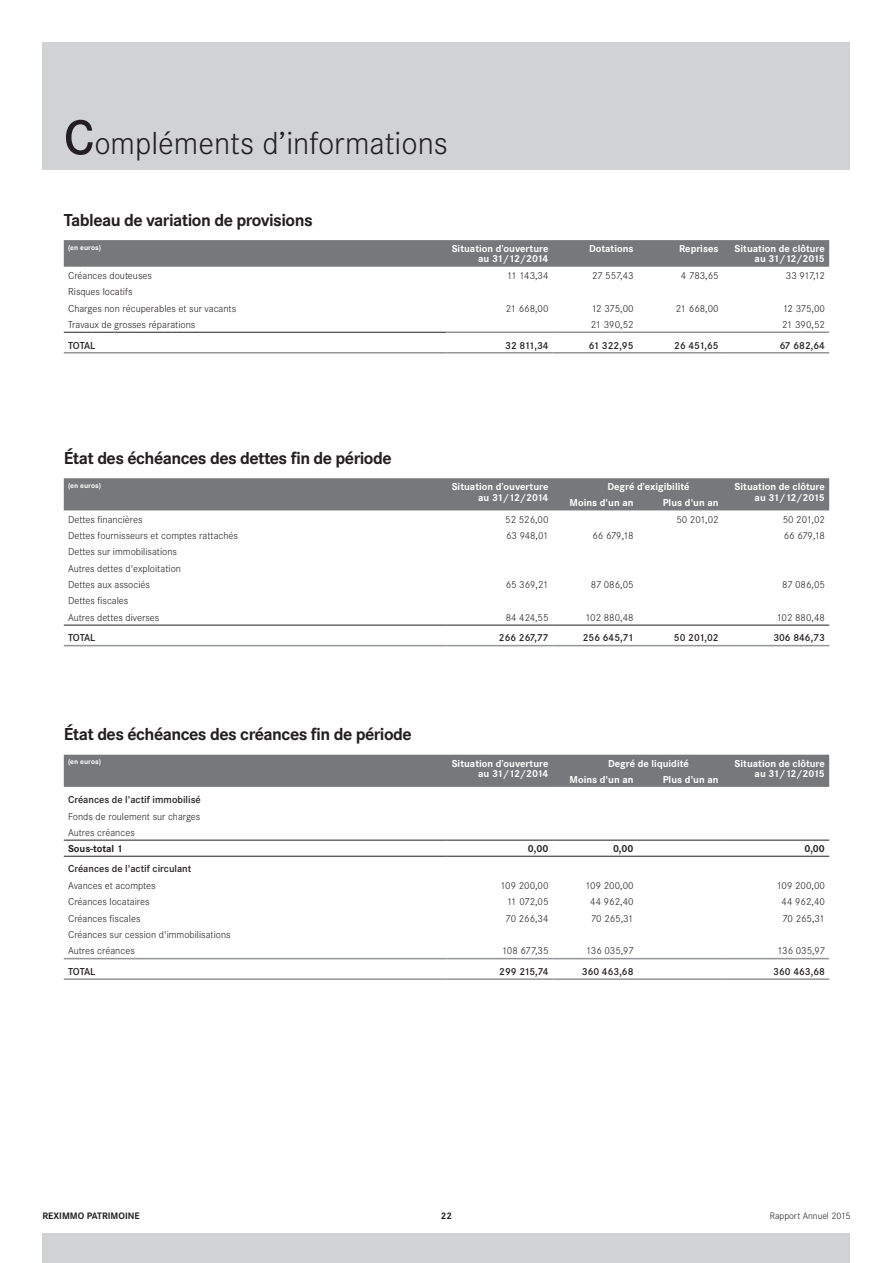
<style>
.page{position:relative;width:893px;height:1263px;background:#fff}
.page>*{position:absolute;margin:0;border:0;box-sizing:border-box;transform-origin:0 0}
.t1{font:300 33px "Corporate S";color:#231f20}
.t2{font:700 18px "Corporate S";letter-spacing:-.03em;color:#231f20}
.t3{font:300 10.5px "Corporate S";color:#231f20}
.t4{font:700 10.5px/10.5px "Corporate S";color:#fff;text-align:right}
.t5{font:600 10.5px "Corporate S";color:#231f20}
.t6{font:700 10.5px "Corporate S";color:#231f20}
.t7{font:700 9.75px "Corporate S";color:#231f20}
.t8{font:300 9.75px "Corporate S";color:#231f20}
.t9{font:700 7.5px "Corporate S";color:#fff}
.s1{font-weight:600;font-size:51px}
</style>
<div class="page">
<div style="left:43px;top:43px;width:807px;height:127px;background:#d1d2d4"></div>
<div style="left:43px;top:1233px;width:807px;height:30px;background:#d1d2d4"></div>
<svg style="left:64px;top:240px;width:765px;height:27px;background:#787a7c"></svg>
<hr style="left:64px;top:332px;width:382px;height:1px;background:#231f20">
<hr style="left:446px;top:331px;width:107px;height:2px;background:#939598">
<hr style="left:553px;top:331px;width:85px;height:2px;background:#939598">
<hr style="left:638px;top:331px;width:85px;height:2px;background:#939598">
<hr style="left:723px;top:331px;width:106px;height:2px;background:#939598">
<hr style="left:64px;top:352px;width:382px;height:1px;background:#939598">
<hr style="left:446px;top:352px;width:107px;height:1px;background:#939598">
<hr style="left:553px;top:352px;width:85px;height:1px;background:#939598">
<hr style="left:638px;top:352px;width:85px;height:1px;background:#939598">
<hr style="left:723px;top:352px;width:106px;height:1px;background:#939598">
<div style="left:64px;top:478px;width:765px;height:32px;background:#76787b"></div>
<hr style="left:64px;top:645px;width:382px;height:1px;background:#939598">
<hr style="left:446px;top:645px;width:107px;height:1px;background:#939598">
<hr style="left:553px;top:645px;width:85px;height:1px;background:#939598">
<hr style="left:638px;top:645px;width:85px;height:1px;background:#939598">
<hr style="left:723px;top:645px;width:106px;height:1px;background:#939598">
<hr style="left:64px;top:625px;width:382px;height:1px;background:#231f20">
<hr style="left:446px;top:625px;width:107px;height:1px;background:#231f20">
<hr style="left:553px;top:625px;width:85px;height:1px;background:#231f20">
<hr style="left:638px;top:625px;width:85px;height:1px;background:#231f20">
<hr style="left:723px;top:625px;width:106px;height:1px;background:#231f20">
<div style="left:64px;top:755px;width:765px;height:32px;background:#76787b"></div>
<hr style="left:64px;top:958px;width:382px;height:1px;background:#939598">
<hr style="left:446px;top:958px;width:107px;height:1px;background:#939598">
<hr style="left:553px;top:958px;width:85px;height:1px;background:#939598">
<hr style="left:638px;top:958px;width:85px;height:1px;background:#939598">
<hr style="left:723px;top:958px;width:106px;height:1px;background:#939598">
<hr style="left:64px;top:978px;width:382px;height:2px;background:#939598">
<hr style="left:446px;top:978px;width:107px;height:2px;background:#939598">
<hr style="left:553px;top:978px;width:85px;height:2px;background:#939598">
<hr style="left:638px;top:978px;width:85px;height:2px;background:#939598">
<hr style="left:723px;top:978px;width:106px;height:2px;background:#939598">
<hr style="left:64px;top:840px;width:382px;height:1px;background:#231f20">
<hr style="left:446px;top:840px;width:107px;height:1px;background:#231f20">
<hr style="left:553px;top:840px;width:85px;height:1px;background:#231f20">
<hr style="left:638px;top:840px;width:85px;height:1px;background:#231f20">
<hr style="left:723px;top:840px;width:106px;height:1px;background:#231f20">
<hr style="left:64px;top:856px;width:382px;height:1px;background:#231f20">
<hr style="left:446px;top:856px;width:107px;height:1px;background:#231f20">
<hr style="left:553px;top:856px;width:85px;height:1px;background:#231f20">
<hr style="left:638px;top:856px;width:85px;height:1px;background:#231f20">
<hr style="left:723px;top:856px;width:106px;height:1px;background:#231f20">
<p class="t1" style="left:64px;top:125px;width:386px"><span class="s1">C</span>ompléments d’informations</p>
<p class="t2" style="left:64px;top:209px;width:251px">Tableau de variation de provisions</p>
<p class="t9" style="left:68px;top:243px;width:34px">(en euros)</p>
<p class="t4" style="left:452px;top:243px;width:98px">Situation d’ouverture au 31/12/2014</p>
<p class="t4" style="left:589px;top:243px;width:46px">Dotations</p>
<p class="t4" style="left:679px;top:243px;width:41px">Reprises</p>
<p class="t4" style="left:735px;top:243px;width:92px">Situation de clôture au 31/12/2015</p>
<p class="t3" style="left:68px;top:269px;width:85px">Créances douteuses</p>
<p class="t3" style="left:507px;top:269px;width:43px">11 143,34</p>
<p class="t3" style="left:592px;top:269px;width:43px">27 557,43</p>
<p class="t3" style="left:681px;top:269px;width:39px">4 783,65</p>
<p class="t3" style="left:786px;top:269px;width:41px">33 917,12</p>
<p class="t3" style="left:68px;top:286px;width:66px">Risques locatifs</p>
<p class="t3" style="left:68px;top:302px;width:170px">Charges non récuperables et sur vacants</p>
<p class="t3" style="left:506px;top:302px;width:44px">21 668,00</p>
<p class="t3" style="left:592px;top:302px;width:43px">12 375,00</p>
<p class="t3" style="left:676px;top:302px;width:44px">21 668,00</p>
<p class="t3" style="left:783px;top:302px;width:43px">12 375,00</p>
<p class="t3" style="left:68px;top:319px;width:129px">Travaux de grosses réparations</p>
<p class="t3" style="left:591px;top:319px;width:44px">21 390,52</p>
<p class="t3" style="left:782px;top:319px;width:44px">21 390,52</p>
<p class="t5" style="left:68px;top:339px;width:29px">TOTAL</p>
<p class="t5" style="left:505px;top:339px;width:45px">32 811,34</p>
<p class="t5" style="left:589px;top:339px;width:46px">61 322,95</p>
<p class="t5" style="left:674px;top:339px;width:46px">26 451,65</p>
<p class="t5" style="left:780px;top:339px;width:47px">67 682,64</p>
<p class="t2" style="left:64px;top:447px;width:329px">État des échéances des dettes fin de période</p>
<p class="t9" style="left:68px;top:481px;width:34px">(en euros)</p>
<p class="t4" style="left:452px;top:482px;width:98px">Situation d’ouverture au 31/12/2014</p>
<p class="t4" style="left:607px;top:482px;width:84px">Degré d’exigibilité</p>
<p class="t4" style="left:735px;top:482px;width:92px">Situation de clôture au 31/12/2015</p>
<p class="t4" style="left:570px;top:498px;width:66px">Moins d'un an</p>
<p class="t4" style="left:663px;top:498px;width:57px">Plus d'un an</p>
<p class="t3" style="left:68px;top:513px;width:76px">Dettes financières</p>
<p class="t3" style="left:505px;top:513px;width:45px">52 526,00</p>
<p class="t3" style="left:676px;top:513px;width:44px">50 201,02</p>
<p class="t3" style="left:783px;top:513px;width:44px">50 201,02</p>
<p class="t3" style="left:68px;top:530px;width:171px">Dettes fournisseurs et comptes rattachés</p>
<p class="t3" style="left:506px;top:530px;width:44px">63 948,01</p>
<p class="t3" style="left:592px;top:530px;width:43px">66 679,18</p>
<p class="t3" style="left:784px;top:530px;width:43px">66 679,18</p>
<p class="t3" style="left:68px;top:546px;width:110px">Dettes sur immobilisations</p>
<p class="t3" style="left:68px;top:562px;width:114px">Autres dettes d'exploitation</p>
<p class="t3" style="left:68px;top:579px;width:83px">Dettes aux associés</p>
<p class="t3" style="left:506px;top:579px;width:44px">65 369,21</p>
<p class="t3" style="left:591px;top:579px;width:44px">87 086,05</p>
<p class="t3" style="left:782px;top:579px;width:44px">87 086,05</p>
<p class="t3" style="left:68px;top:595px;width:62px">Dettes fiscales</p>
<p class="t3" style="left:68px;top:611px;width:93px">Autres dettes diverses</p>
<p class="t3" style="left:506px;top:611px;width:44px">84 424,55</p>
<p class="t3" style="left:585px;top:611px;width:50px">102 880,48</p>
<p class="t3" style="left:777px;top:611px;width:50px">102 880,48</p>
<p class="t5" style="left:68px;top:632px;width:29px">TOTAL</p>
<p class="t5" style="left:499px;top:632px;width:51px">266 267,77</p>
<p class="t5" style="left:583px;top:632px;width:52px">256 645,71</p>
<p class="t5" style="left:674px;top:632px;width:46px">50 201,02</p>
<p class="t5" style="left:773px;top:632px;width:53px">306 846,73</p>
<p class="t2" style="left:64px;top:724px;width:350px">État des échéances des créances fin de période</p>
<p class="t9" style="left:68px;top:757px;width:34px">(en euros)</p>
<p class="t4" style="left:452px;top:758px;width:98px">Situation d’ouverture au 31/12/2014</p>
<p class="t4" style="left:608px;top:758px;width:82px">Degré de liquidité</p>
<p class="t4" style="left:735px;top:758px;width:92px">Situation de clôture au 31/12/2015</p>
<p class="t4" style="left:570px;top:774px;width:66px">Moins d'un an</p>
<p class="t4" style="left:663px;top:774px;width:57px">Plus d'un an</p>
<p class="t5" style="left:68px;top:794px;width:134px">Créances de l'actif immobilisé</p>
<p class="t3" style="left:68px;top:810px;width:134px">Fonds de roulement sur charges</p>
<p class="t3" style="left:68px;top:826px;width:68px">Autres créances</p>
<p class="t6" style="left:68px;top:842px;width:56px">Sous-total 1</p>
<p class="t6" style="left:528px;top:842px;width:22px">0,00</p>
<p class="t6" style="left:613px;top:842px;width:22px">0,00</p>
<p class="t6" style="left:804px;top:842px;width:22px">0,00</p>
<p class="t5" style="left:68px;top:863px;width:125px">Créances de l'actif circulant</p>
<p class="t3" style="left:68px;top:879px;width:89px">Avances et acomptes</p>
<p class="t3" style="left:500px;top:879px;width:50px">109 200,00</p>
<p class="t3" style="left:585px;top:879px;width:50px">109 200,00</p>
<p class="t3" style="left:777px;top:879px;width:50px">109 200,00</p>
<p class="t3" style="left:68px;top:896px;width:83px">Créances locataires</p>
<p class="t3" style="left:507px;top:896px;width:43px">11 072,05</p>
<p class="t3" style="left:590px;top:896px;width:45px">44 962,40</p>
<p class="t3" style="left:781px;top:896px;width:45px">44 962,40</p>
<p class="t3" style="left:68px;top:912px;width:74px">Créances fiscales</p>
<p class="t3" style="left:505px;top:912px;width:45px">70 266,34</p>
<p class="t3" style="left:591px;top:912px;width:44px">70 265,31</p>
<p class="t3" style="left:782px;top:912px;width:44px">70 265,31</p>
<p class="t3" style="left:68px;top:929px;width:164px">Créances sur cession d'immobilisations</p>
<p class="t3" style="left:68px;top:945px;width:68px">Autres créances</p>
<p class="t3" style="left:502px;top:945px;width:48px">108 677,35</p>
<p class="t3" style="left:586px;top:945px;width:49px">136 035,97</p>
<p class="t3" style="left:778px;top:945px;width:49px">136 035,97</p>
<p class="t5" style="left:68px;top:965px;width:29px">TOTAL</p>
<p class="t5" style="left:499px;top:965px;width:51px">299 215,74</p>
<p class="t5" style="left:582px;top:965px;width:53px">360 463,68</p>
<p class="t5" style="left:773px;top:965px;width:53px">360 463,68</p>
<p class="t7" style="left:43px;top:1210px;width:99px">REXIMMO PATRIMOINE</p>
<p class="t7" style="left:441px;top:1210px;width:13px">22</p>
<p class="t8" style="left:770px;top:1210px;width:82px">Rapport Annuel 2015</p>
</div>
